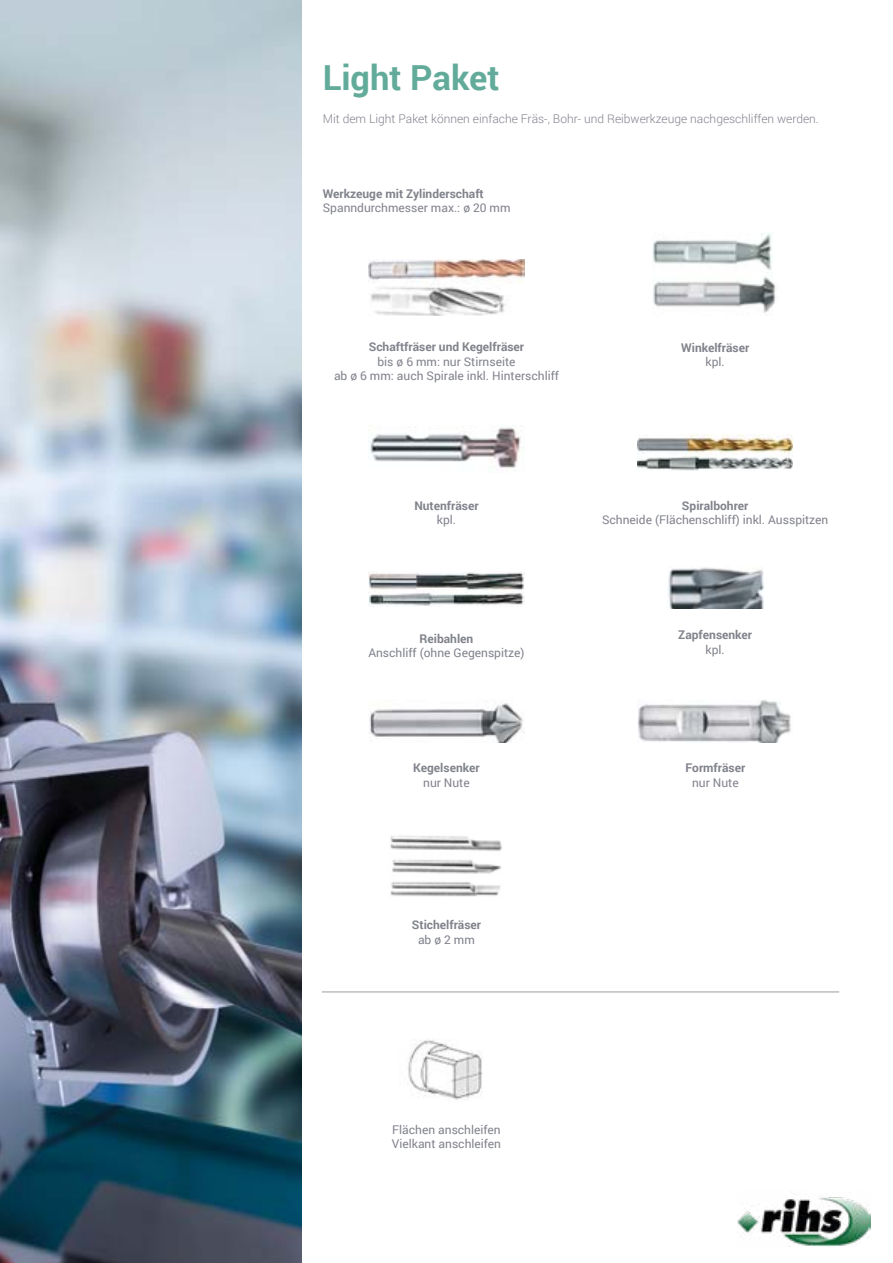
<style>
.page{position:relative;width:893px;height:1263px;background:#fff}
.page>*{position:absolute;margin:0;border:0;box-sizing:border-box;transform-origin:0 0}
.t1{font:700 34.5px "Roboto";color:#62ab9a}
.t2{font:12px/14.4px "Roboto";color:#81838c;text-align:center}
.t3{font:700 12px "Roboto";color:#81838c}
.t4{font:300 12px "Roboto";color:#81838c}
</style>
<div class="page">
<img style="left:737px;top:1196px;width:134px;height:50px">
<img style="left:0;top:0;width:301px;height:1263px">
<img style="left:369px;top:259px;width:155px;height:57px">
<img style="left:652px;top:233px;width:124px;height:80px">
<img style="left:638px;top:435px;width:155px;height:36px">
<img style="left:370px;top:425px;width:152px;height:48px">
<img style="left:369px;top:572px;width:155px;height:34px">
<img style="left:667px;top:567px;width:97px;height:42px">
<img style="left:408px;top:1039px;width:75px;height:61px">
<img style="left:369px;top:699px;width:154px;height:43px">
<hr style="left:322px;top:991px;width:517px;height:1px;background:#9d9d9c">
<img style="left:638px;top:699px;width:153px;height:43px">
<img style="left:390px;top:836px;width:112px;height:61px">
<h1 class="t1" style="left:323px;top:54px;width:178px">Light Paket</h1>
<p class="t4" style="left:323px;top:110px;width:498px">Mit dem Light Paket können einfache Fräs-, Bohr- und Reibwerkzeuge nachgeschliffen werden.</p>
<p class="t3" style="left:323px;top:185px;width:163px">Werkzeuge mit Zylinderschaft</p>
<p class="t2" style="left:323px;top:200px;width:189px">Spanndurchmesser max.: ø 20 mm</p>
<p class="t3" style="left:369px;top:338px;width:157px">Schaftfräser und Kegelfräser</p>
<p class="t2" style="left:334px;top:354px;width:226px">bis ø 6 mm: nur Stirnseite<br>ab ø 6 mm: auch Spirale inkl. Hinterschliff</p>
<p class="t3" style="left:681px;top:339px;width:70px">Winkelfräser</p>
<p class="t2" style="left:706px;top:354px;width:21px">kpl.</p>
<p class="t3" style="left:414px;top:497px;width:66px">Nutenfräser</p>
<p class="t2" style="left:437px;top:512px;width:21px">kpl.</p>
<p class="t3" style="left:682px;top:497px;width:68px">Spiralbohrer</p>
<p class="t2" style="left:602px;top:512px;width:228px">Schneide (Flächenschliff) inkl. Ausspitzen</p>
<p class="t3" style="left:420px;top:630px;width:55px">Reibahlen</p>
<p class="t2" style="left:368px;top:645px;width:158px">Anschliff (ohne Gegenspitze)</p>
<p class="t3" style="left:678px;top:627px;width:75px">Zapfensenker</p>
<p class="t2" style="left:706px;top:642px;width:21px">kpl.</p>
<p class="t3" style="left:413px;top:760px;width:68px">Kegelsenker</p>
<p class="t2" style="left:423px;top:775px;width:48px">nur Nute</p>
<p class="t3" style="left:686px;top:760px;width:61px">Formfräser</p>
<p class="t2" style="left:692px;top:775px;width:48px">nur Nute</p>
<p class="t3" style="left:412px;top:916px;width:71px">Stichelfräser</p>
<p class="t2" style="left:418px;top:932px;width:58px">ab ø 2 mm</p>
<p class="t2" style="left:392px;top:1122px;width:111px;text-align:left">Flächen anschleifen<br>Vielkant anschleifen</p>
</div>
